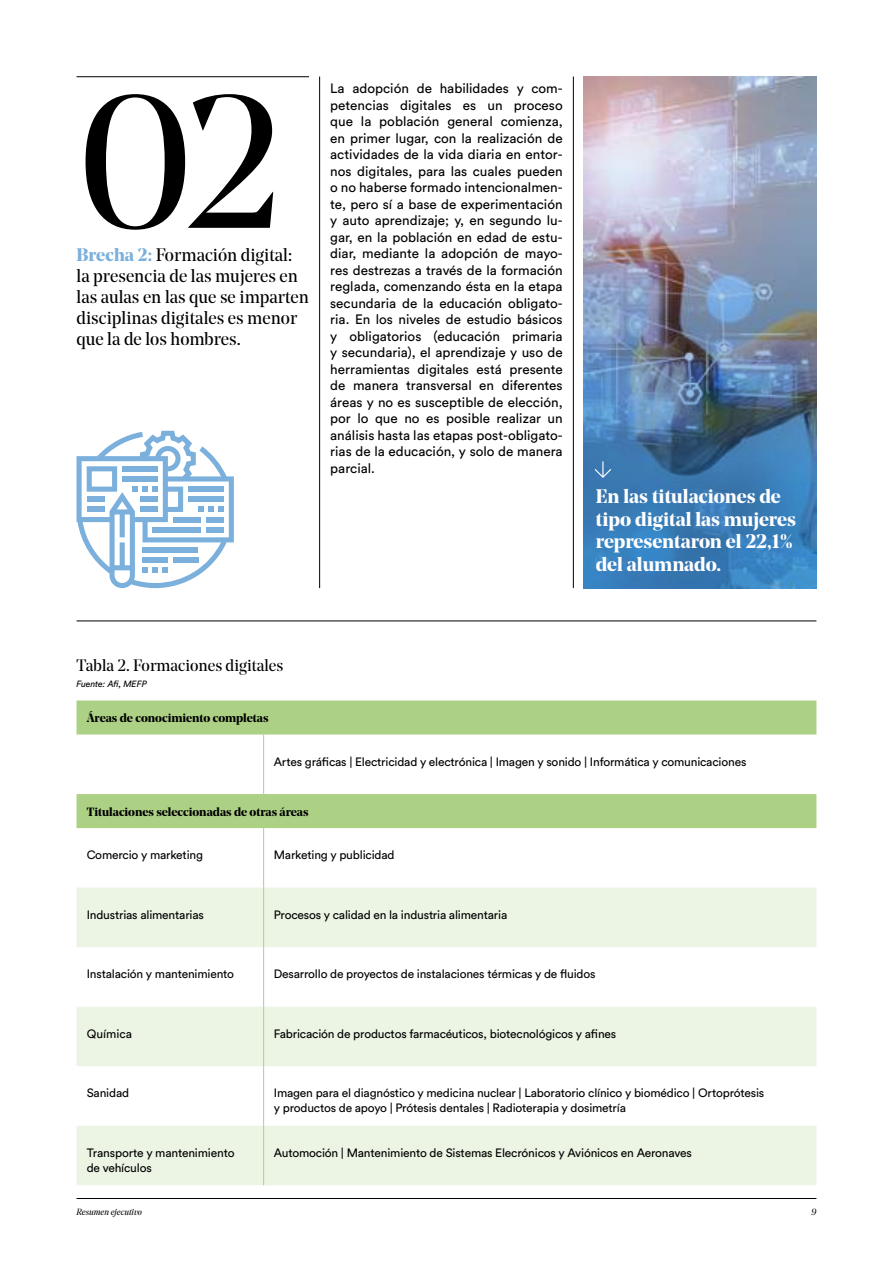
<style>
.page{position:relative;width:893px;height:1263px;background:#fff}
.page>*{position:absolute;margin:0;border:0;box-sizing:border-box;transform-origin:0 0}
.t1{font:187.5px "Noe Display";color:#000}
.t2{font:700 19.5px/22.5px "Noe Display";color:#fff}
.t3{font:18px/21px "Noe Display";color:#000}
.t4{font:16.5px "Noe Display";color:#000}
.t5{font:13.5px/16.5px "Circular Std";color:#000;text-align:justify}
.t6{font:12px/15px "Circular Std";letter-spacing:-.015em;color:#000}
.t7{font:700 12px "Noe Display";color:#000}
.t8{font:italic 9px "Noe Display";color:#000}
.t9{font:italic 9px "Circular Std";letter-spacing:-.01em;color:#000}
.s1{font-weight:700;color:#7bafdc}
</style>
<div class="page">
<hr style="left:319px;top:77px;width:1px;height:511px;background:#000">
<hr style="left:573px;top:77px;width:1px;height:511px;background:#000">
<hr style="left:77px;top:76px;width:232px;height:1px;background:#000">
<hr style="left:77px;top:1198px;width:739px;height:1px;background:#000">
<img style="left:584px;top:77px;width:232px;height:511px">
<svg style="left:595px;top:461px;width:16px;height:17px"></svg>
<svg style="left:77px;top:700px;width:739px;height:128px;fill:#acd084"></svg>
<svg style="left:77px;top:888px;width:739px;height:297px;fill:#ecf4e3"></svg>
<hr style="left:263px;top:734px;width:1px;height:60px;background:#acd084">
<hr style="left:263px;top:828px;width:1px;height:60px;background:#acd084">
<hr style="left:263px;top:888px;width:1px;height:59px;background:#acd084">
<hr style="left:263px;top:947px;width:1px;height:60px;background:#acd084">
<hr style="left:263px;top:1007px;width:1px;height:59px;background:#acd084">
<hr style="left:263px;top:1066px;width:1px;height:60px;background:#acd084">
<hr style="left:263px;top:1126px;width:1px;height:59px;background:#acd084">
<hr style="left:77px;top:621px;width:739px;height:1px;background:#000">
<svg style="left:77px;top:431px;width:157px;height:157px"></svg>
<h1 class="t1" style="left:77px;top:46px;width:209px">02</h1>
<h3 class="t3" style="left:77px;top:244px;width:234px"><span class="s1">Brecha 2:</span> Formación digital: la presencia de las mujeres en las aulas en las que se imparten disciplinas digitales es menor que la de los hombres.</h3>
<p class="t5" style="left:330px;top:80px;width:234px">La adopción de habilidades y com&shy;petencias digitales es un proceso que la población general comienza, en primer lugar, con la realización de actividades de la vida diaria en entor&shy;nos digitales, para las cuales pueden o no haberse formado intencionalmen&shy;te, pero sí a base de experimentación y auto aprendizaje; y, en segundo lu&shy;gar, en la población en edad de estu&shy;diar, mediante la adopción de mayo&shy;res destrezas a través de la formación reglada, comenzando ésta en la etapa secundaria de la educación obligato&shy;ria. En los niveles de estudio básicos y obligatorios (educación primaria y secundaria), el aprendizaje y uso de herramientas digitales está presente de manera transversal en diferentes áreas y no es susceptible de elección, por lo que no es posible realizar un análisis hasta las etapas post-obligato&shy;rias de la educación, y solo de manera parcial.</p>
<h2 class="t2" style="left:596px;top:485px;width:202px">En las titulaciones de tipo digital las mujeres representaron el 22,1% del alumnado.</h2>
<p class="t4" style="left:77px;top:655px;width:208px">Tabla 2. Formaciones digitales</p>
<p class="t9" style="left:77px;top:678px;width:72px">Fuente: Afi, MEFP</p>
<p class="t7" style="left:87px;top:710px;width:183px">Áreas de conocimiento completas</p>
<p class="t6" style="left:274px;top:754px;width:474px">Artes gráficas | Electricidad y electrónica | Imagen y sonido | Informática y comunicaciones</p>
<p class="t7" style="left:87px;top:804px;width:223px">Titulaciones seleccionadas de otras áreas</p>
<p class="t6" style="left:87px;top:847px;width:118px">Comercio y marketing</p>
<p class="t6" style="left:274px;top:847px;width:122px">Marketing y publicidad</p>
<p class="t6" style="left:87px;top:907px;width:119px">Industrias alimentarias</p>
<p class="t6" style="left:274px;top:907px;width:235px">Procesos y calidad en la industria alimentaria</p>
<p class="t6" style="left:87px;top:966px;width:149px">Instalación y mantenimiento</p>
<p class="t6" style="left:274px;top:966px;width:323px">Desarrollo de proyectos de instalaciones térmicas y de fluidos</p>
<p class="t6" style="left:87px;top:1026px;width:47px">Química</p>
<p class="t6" style="left:274px;top:1026px;width:344px">Fabricación de productos farmacéuticos, biotecnológicos y afines</p>
<p class="t6" style="left:87px;top:1085px;width:44px">Sanidad</p>
<p class="t6" style="left:274px;top:1085px;width:492px">Imagen para el diagnóstico y medicina nuclear | Laboratorio clínico y biomédico | Ortoprótesis y productos de apoyo | Prótesis dentales | Radioterapia y dosimetría</p>
<p class="t6" style="left:87px;top:1145px;width:149px">Transporte y mantenimiento de vehículos</p>
<p class="t6" style="left:274px;top:1145px;width:420px">Automoción | Mantenimiento de Sistemas Elecrónicos y Aviónicos en Aeronaves</p>
<p class="t8" style="left:77px;top:1206px;width:67px">Resumen ejecutivo</p>
<p class="t8" style="left:811px;top:1206px;width:6px">9</p>
</div>
